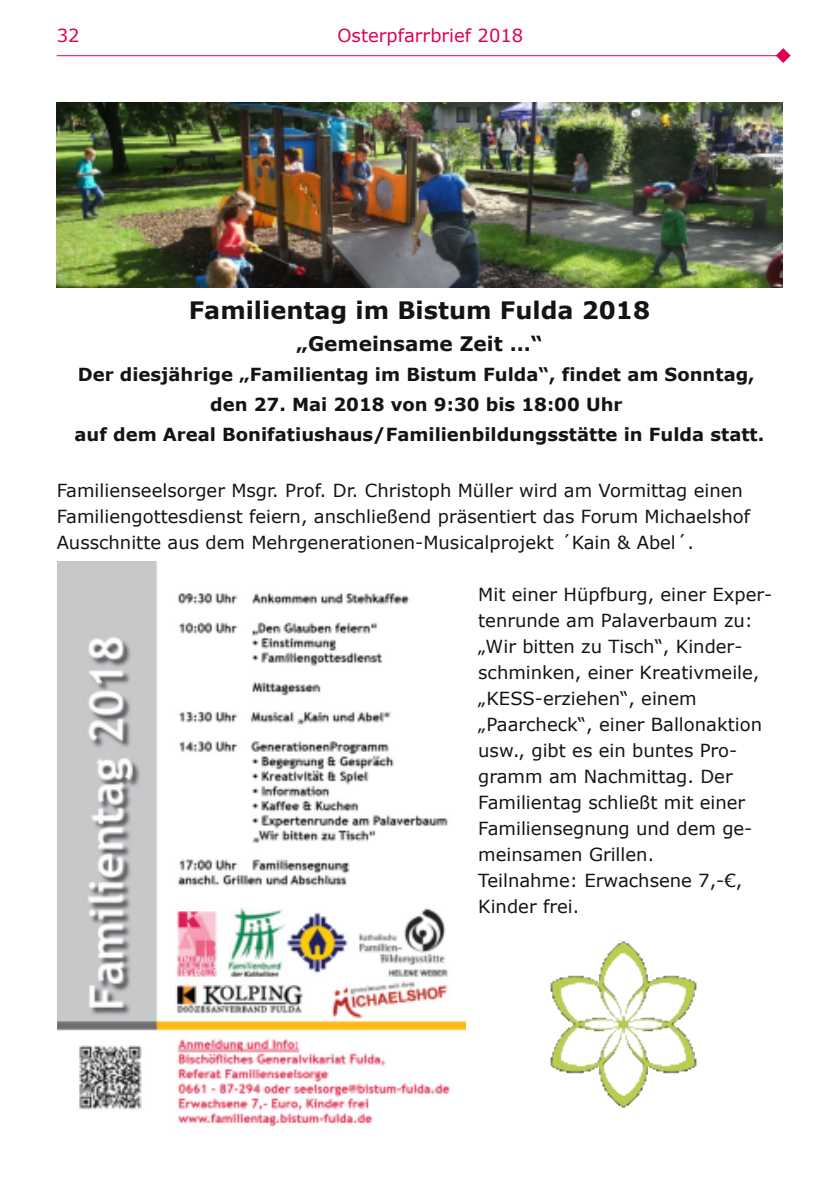
<style>
.page{position:relative;width:840px;height:1191px;background:#fff}
.page>*{position:absolute;margin:0;border:0;box-sizing:border-box;transform-origin:0 0}
.t1{font:700 24px "Verdana";color:#161413}
.t2{font:700 20px "Verdana";color:#161413}
.t3{font:18px/26px "Verdana";color:#161413}
.t4{font:700 18px/30px "Verdana";color:#161413;text-align:center}
.t5{font:18px "Verdana";color:#df0055}
</style>
<div class="page">
<hr style="left:57px;top:55px;width:725px;height:1px;background:#df0055">
<svg style="left:774px;top:48px;width:17px;height:15px"></svg>
<img style="left:57px;top:102px;width:725px;height:185px">
<img style="left:57px;top:561px;width:408px;height:566px">
<img style="left:550px;top:941px;width:147px;height:167px">
<p class="t5" style="left:57px;top:24px;width:24px">32</p>
<p class="t5" style="left:337px;top:24px;width:187px">Osterpfarrbrief 2018</p>
<h1 class="t1" style="left:188px;top:295px;width:462px">Familientag im Bistum Fulda 2018</h1>
<p class="t2" style="left:296px;top:331px;width:247px">„Gemeinsame Zeit …“</p>
<p class="t4" style="left:74px;top:359px;width:691px">Der diesjährige „Familientag im Bistum Fulda“, findet am Sonntag, den 27. Mai 2018 von 9:30 bis 18:00 Uhr<br>auf dem Areal Bonifatiushaus/Familienbildungsstätte in Fulda statt.</p>
<p class="t3" style="left:57px;top:477px;width:694px">Familienseelsorger Msgr. Prof. Dr. Christoph Müller wird am Vormittag einen<br>Familiengottesdienst feiern, anschließend präsentiert das Forum Michaelshof<br>Ausschnitte aus dem Mehrgenerationen-Musicalprojekt ´Kain &amp; Abel´.</p>
<p class="t3" style="left:478px;top:581px;width:295px">Mit einer Hüpfburg, einer Exper&shy;tenrunde am Palaverbaum zu: „Wir bitten zu Tisch“, Kinder&shy;schminken, einer Kreativmeile, „KESS-erziehen“, einem „Paarcheck“, einer Ballonaktion usw., gibt es ein buntes Pro&shy;gramm am Nachmittag. Der<br>Familientag schließt mit einer<br>Familiensegnung und dem ge&shy;meinsamen Grillen.<br>Teilnahme: Erwachsene 7,-€,<br>Kinder frei.</p>
</div>
